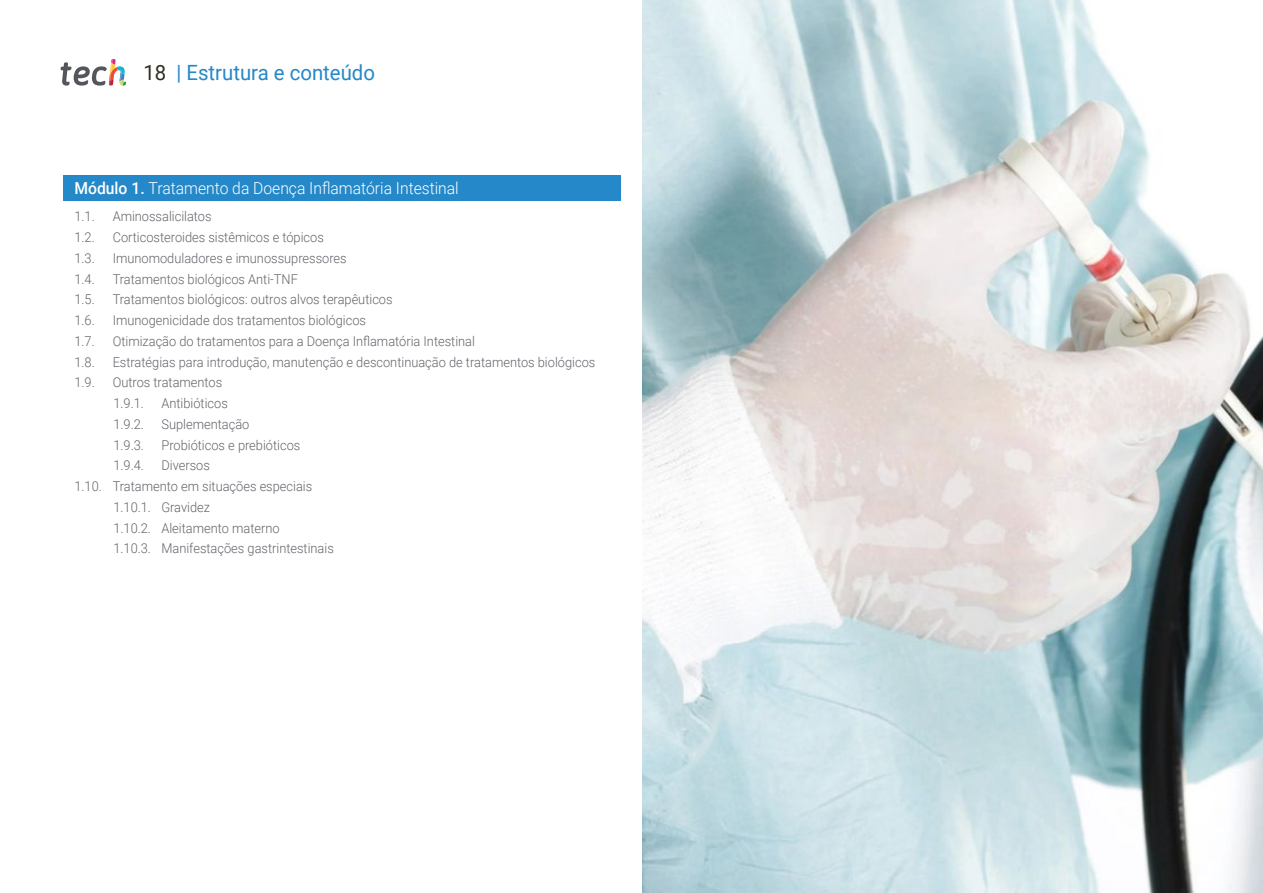
<style>
.page{position:relative;width:1263px;height:893px;background:#fff}
.page>*{position:absolute;margin:0;border:0;box-sizing:border-box;transform-origin:0 0}
.t1{font:21px "Roboto";color:#2488c9}
.t2{font:300 16.5px "Roboto";color:#fff;scale:.95 1}
.t3{font:300 13.5px/20.7px "Roboto";color:#61646a;scale:.95 1}
.s1{color:#312e20}
.s2{font-weight:500}
</style>
<div class="page">
<div style="left:63px;top:175px;width:558px;height:25px;background:#2488c9"></div>
<svg style="left:61px;top:59px;width:65px;height:27px"></svg>
<img style="left:642px;top:0;width:621px;height:893px">
<h1 class="t1" style="left:144px;top:57px;width:233px"><span class="s1">18</span> | Estrutura e conteúdo</h1>
<p class="t2" style="left:74px;top:177px;width:406px"><span class="s2">Módulo 1.</span> Tratamento da Doença Inflamatória Intestinal</p>
<p class="t3" style="left:74px;top:206px;width:23px">1.1.</p>
<p class="t3" style="left:113px;top:206px;width:106px">Aminossalicilatos</p>
<p class="t3" style="left:74px;top:226px;width:23px">1.2.</p>
<p class="t3" style="left:113px;top:226px;width:224px">Corticosteroides sistêmicos e tópicos</p>
<p class="t3" style="left:74px;top:247px;width:23px">1.3.</p>
<p class="t3" style="left:113px;top:247px;width:248px">Imunomoduladores e imunossupressores</p>
<p class="t3" style="left:74px;top:268px;width:23px">1.4.</p>
<p class="t3" style="left:113px;top:268px;width:196px">Tratamentos biológicos Anti-TNF</p>
<p class="t3" style="left:74px;top:289px;width:23px">1.5.</p>
<p class="t3" style="left:113px;top:289px;width:296px">Tratamentos biológicos: outros alvos terapêuticos</p>
<p class="t3" style="left:74px;top:309px;width:23px">1.6.</p>
<p class="t3" style="left:113px;top:309px;width:268px">Imunogenicidade dos tratamentos biológicos</p>
<p class="t3" style="left:74px;top:330px;width:23px">1.7.</p>
<p class="t3" style="left:113px;top:330px;width:383px">Otimização do tratamentos para a Doença Inflamatória Intestinal</p>
<p class="t3" style="left:74px;top:351px;width:23px">1.8.</p>
<p class="t3" style="left:113px;top:351px;width:509px">Estratégias para introdução, manutenção e descontinuação de tratamentos biológicos</p>
<p class="t3" style="left:74px;top:372px;width:23px">1.9.</p>
<p class="t3" style="left:113px;top:372px;width:117px">Outros tratamentos<br>1.9.1.</p>
<p class="t3" style="left:161px;top:392px;width:71px">Antibióticos</p>
<p class="t3" style="left:113px;top:413px;width:34px">1.9.2.</p>
<p class="t3" style="left:161px;top:413px;width:94px">Suplementação</p>
<p class="t3" style="left:113px;top:434px;width:34px">1.9.3.</p>
<p class="t3" style="left:161px;top:434px;width:148px">Probióticos e prebióticos</p>
<p class="t3" style="left:113px;top:455px;width:34px">1.9.4.</p>
<p class="t3" style="left:161px;top:455px;width:53px">Diversos</p>
<p class="t3" style="left:74px;top:475px;width:252px">1.10. Tratamento em situações especiais</p>
<p class="t3" style="left:113px;top:496px;width:103px">1.10.1. Gravidez</p>
<p class="t3" style="left:113px;top:517px;width:176px">1.10.2. Aleitamento materno</p>
<p class="t3" style="left:113px;top:538px;width:234px">1.10.3. Manifestações gastrintestinais</p>
</div>
